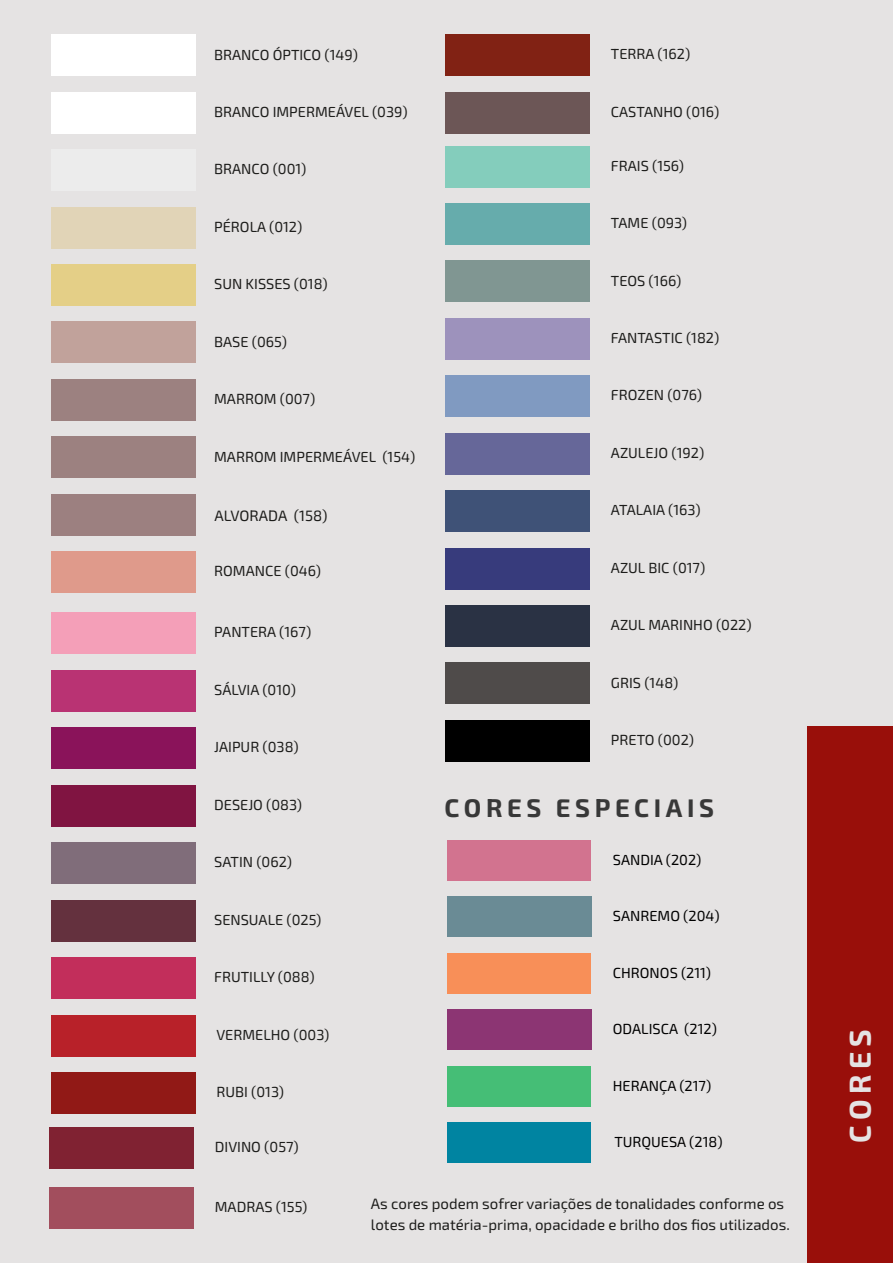
<style>
.page{position:relative;width:893px;height:1263px;background:#e5e3e3}
.page>*{position:absolute;margin:0;border:0;box-sizing:border-box;transform-origin:0 0}
.t1{font:700 30px "Exo 2";letter-spacing:.18em;color:#e5e3e3}
.t2{font:700 25.5px "Exo 2";letter-spacing:.18em;color:#383838}
.t3{font:15px/21px "Exo 2";color:#1d1d1b}
.t4{font:14.55px "Exo 2";color:#1d1d1b}
.t5{font:14.55px "Exo 2";color:#000}
</style>
<div class="page">
<div style="left:807px;top:726px;width:86px;height:537px;background:#990f0a"></div>
<div style="left:445px;top:92px;width:145px;height:41px;background:#6c5656"></div>
<div style="left:445px;top:203px;width:145px;height:42px;background:#66acac"></div>
<div style="left:445px;top:261px;width:145px;height:41px;background:#809692"></div>
<div style="left:445px;top:146px;width:145px;height:41px;background:#84cdbc"></div>
<div style="left:445px;top:375px;width:145px;height:42px;background:#809ac1"></div>
<div style="left:445px;top:490px;width:145px;height:42px;background:#3f5277"></div>
<div style="left:445px;top:548px;width:145px;height:41px;background:#373b7c"></div>
<div style="left:445px;top:605px;width:145px;height:42px;background:#2a3244"></div>
<div style="left:445px;top:663px;width:145px;height:41px;background:#4f4b4a"></div>
<div style="left:445px;top:720px;width:145px;height:42px;background:#000"></div>
<div style="left:445px;top:318px;width:145px;height:41px;background:#9d92bc"></div>
<div style="left:445px;top:433px;width:145px;height:41px;background:#666799"></div>
<div style="left:445px;top:35px;width:145px;height:41px;background:#812214"></div>
<div style="left:447px;top:840px;width:144px;height:41px;background:#d2738f"></div>
<div style="left:447px;top:896px;width:144px;height:41px;background:#6a8b95"></div>
<div style="left:447px;top:953px;width:144px;height:41px;background:#f88f58"></div>
<div style="left:447px;top:1123px;width:144px;height:40px;background:#0084a1"></div>
<div style="left:447px;top:1066px;width:144px;height:41px;background:#45be76"></div>
<div style="left:447px;top:1010px;width:144px;height:40px;background:#8c3573"></div>
<div style="left:51px;top:1072px;width:144px;height:42px;background:#911916"></div>
<div style="left:51px;top:92px;width:144px;height:41px;background:#fff"></div>
<div style="left:51px;top:149px;width:144px;height:42px;background:#ececec"></div>
<div style="left:51px;top:207px;width:144px;height:41px;background:#e1d4b7"></div>
<div style="left:51px;top:264px;width:144px;height:42px;background:#e4cf87"></div>
<div style="left:51px;top:552px;width:144px;height:41px;background:#df9a8b"></div>
<div style="left:51px;top:670px;width:144px;height:41px;background:#b93373"></div>
<div style="left:51px;top:613px;width:144px;height:41px;background:#f49fb8"></div>
<div style="left:51px;top:727px;width:144px;height:42px;background:#8a135a"></div>
<div style="left:51px;top:785px;width:144px;height:41px;background:#801441"></div>
<div style="left:51px;top:957px;width:144px;height:42px;background:#c22e5b"></div>
<div style="left:51px;top:900px;width:144px;height:41px;background:#64313e"></div>
<div style="left:51px;top:842px;width:144px;height:42px;background:#806d7a"></div>
<div style="left:51px;top:34px;width:144px;height:42px;background:#fff"></div>
<div style="left:51px;top:322px;width:144px;height:41px;background:#c1a29b"></div>
<div style="left:51px;top:379px;width:144px;height:42px;background:#9c8180"></div>
<div style="left:51px;top:437px;width:144px;height:41px;background:#9c8180"></div>
<div style="left:51px;top:494px;width:144px;height:41px;background:#9c8080"></div>
<div style="left:51px;top:1015px;width:144px;height:41px;background:#b82129"></div>
<div style="left:49px;top:1187px;width:145px;height:41px;background:#a24e5d"></div>
<div style="left:49px;top:1128px;width:145px;height:41px;background:#802232"></div>
<p class="t4" style="left:214px;top:45px;width:145px">BRANCO ÓPTICO (149)</p>
<p class="t4" style="left:611px;top:44px;width:81px">TERRA (162)</p>
<p class="t4" style="left:214px;top:102px;width:195px">BRANCO IMPERMEÁVEL (039)</p>
<p class="t4" style="left:611px;top:102px;width:110px">CASTANHO (016)</p>
<p class="t4" style="left:214px;top:159px;width:94px">BRANCO (001)</p>
<p class="t4" style="left:611px;top:155px;width:75px">FRAIS (156)</p>
<p class="t4" style="left:214px;top:217px;width:90px">PÉROLA (012)</p>
<p class="t4" style="left:611px;top:213px;width:78px">TAME (093)</p>
<p class="t4" style="left:214px;top:274px;width:115px">SUN KISSES (018)</p>
<p class="t4" style="left:611px;top:270px;width:72px">TEOS (166)</p>
<p class="t4" style="left:214px;top:331px;width:74px">BASE (065)</p>
<p class="t4" style="left:611px;top:328px;width:110px">FANTASTIC (182)</p>
<p class="t4" style="left:214px;top:389px;width:103px">MARROM (007)</p>
<p class="t4" style="left:611px;top:385px;width:93px">FROZEN (076)</p>
<p class="t4" style="left:214px;top:447px;width:203px">MARROM IMPERMEÁVEL (154)</p>
<p class="t4" style="left:611px;top:442px;width:95px">AZULEJO (192)</p>
<p class="t3" style="left:215px;top:504px;width:114px">ALVORADA (158)</p>
<p class="t4" style="left:611px;top:500px;width:91px">ATALAIA (163)</p>
<p class="t4" style="left:214px;top:561px;width:108px">ROMANCE (046)</p>
<p class="t4" style="left:611px;top:557px;width:96px">AZUL BIC (017)</p>
<p class="t4" style="left:214px;top:622px;width:99px">PANTERA (167)</p>
<p class="t4" style="left:611px;top:615px;width:142px">AZUL MARINHO (022)</p>
<p class="t4" style="left:214px;top:680px;width:83px">SÁLVIA (010)</p>
<p class="t4" style="left:611px;top:672px;width:69px">GRIS (148)</p>
<p class="t4" style="left:214px;top:737px;width:86px">JAIPUR (038)</p>
<p class="t4" style="left:611px;top:730px;width:85px">PRETO (002)</p>
<p class="t4" style="left:214px;top:794px;width:90px">DESEJO (083)</p>
<h2 class="t2" style="left:445px;top:790px;width:271px">CORES ESPECIAIS</h2>
<p class="t4" style="left:214px;top:852px;width:79px">SATIN (062)</p>
<p class="t5" style="left:613px;top:850px;width:90px">SANDIA (202)</p>
<p class="t4" style="left:214px;top:909px;width:109px">SENSUALE (025)</p>
<p class="t5" style="left:613px;top:906px;width:108px">SANREMO (204)</p>
<p class="t4" style="left:214px;top:967px;width:102px">FRUTILLY (088)</p>
<p class="t5" style="left:613px;top:962px;width:100px">CHRONOS (211)</p>
<p class="t4" style="left:216px;top:1024px;width:115px">VERMELHO (003)</p>
<p class="t5" style="left:613px;top:1019px;width:106px">ODALISCA (212)</p>
<p class="t4" style="left:216px;top:1082px;width:69px">RUBI (013)</p>
<p class="t5" style="left:613px;top:1075px;width:100px">HERANÇA (217)</p>
<p class="t4" style="left:215px;top:1137px;width:85px">DIVINO (057)</p>
<p class="t5" style="left:614px;top:1132px;width:110px">TURQUESA (218)</p>
<p class="t4" style="left:215px;top:1197px;width:94px">MADRAS (155)</p>
<p class="t3" style="left:371px;top:1193px;width:420px">As cores podem sofrer variações de tonalidades conforme os lotes de matéria-prima, opacidade e brilho dos fios utilizados.</p>
<h1 class="t1" style="left:839px;top:1143px;width:115px;rotate:-90deg">CORES</h1>
</div>
